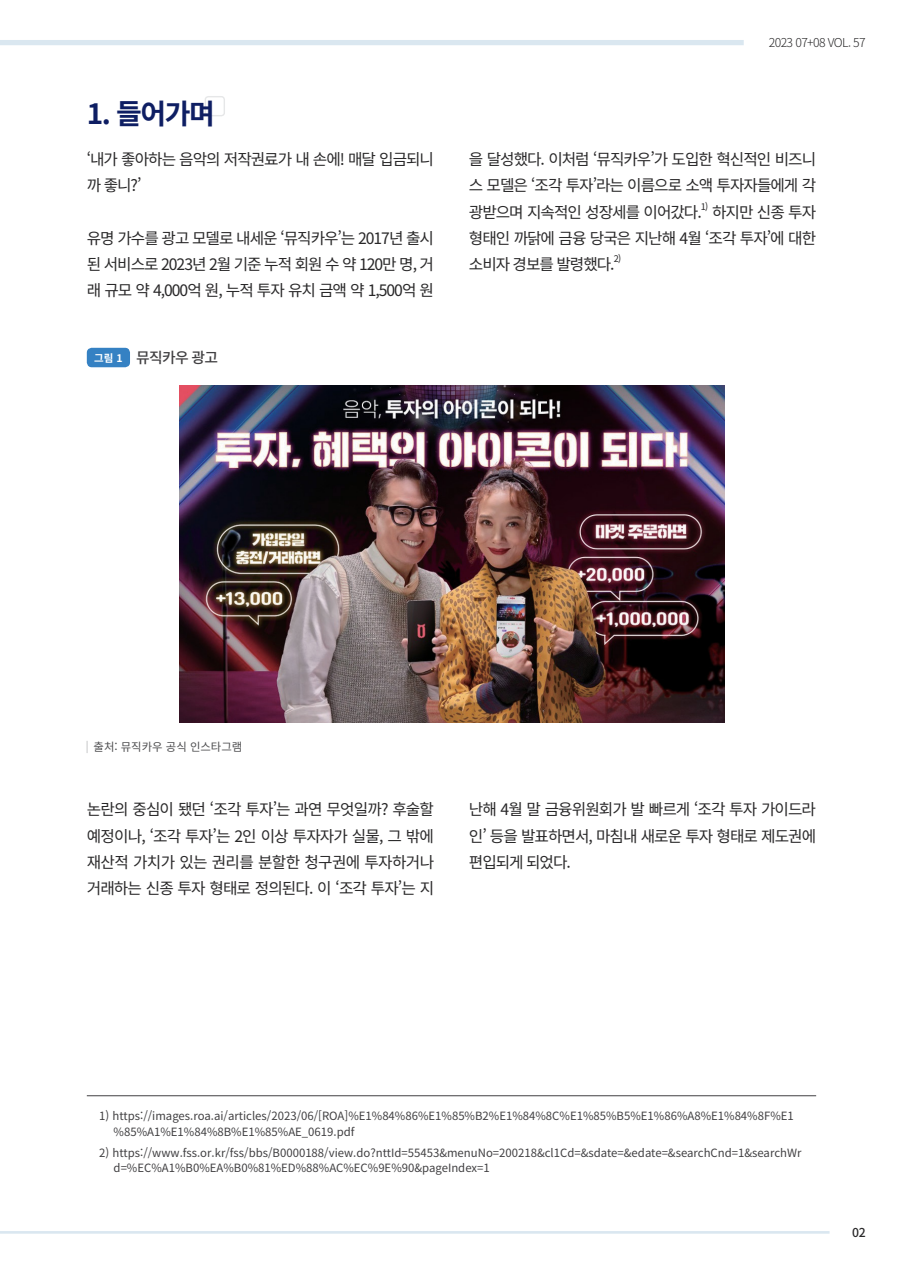
<style>
.page{position:relative;width:903px;height:1275px;background:#fff}
.page>*{position:absolute;margin:0;border:0;box-sizing:border-box;transform-origin:0 0}
.t1{font:700 28px "Noto Sans CJ Kkr";color:#0e1e63}
.t2{font:15.75px/26.2px "Noto Sans CJ Kkr";letter-spacing:-.065em;color:#292829;text-align:justify}
.t3{font:500 14.88px "Noto Sans KR";letter-spacing:-.05em;color:#414042}
.t4{font:300 12.25px "Noto Sans CJ Kkr";letter-spacing:-.05em;color:#292829}
.t5{font:500 12.25px "Noto Sans CJ Kkr";color:#292829}
.t6{font:11.38px/15.8px "Noto Sans CJ Kkr";color:#414042}
.t7{font:11.38px "Noto Sans CJ Kkr";color:#4d4d4f}
.t8{font:9.1px "Noto Sans CJ Kkr";color:#292829}
.s1{font-weight:700;font-size:10.5px;color:#fff}
</style>
<div class="page">
<hr style="left:0;top:1231px;width:829px;height:3px;background:#dae7f0">
<div style="left:0;top:40px;width:744px;height:5px;background:#dae7f0"></div>
<div style="left:205px;top:96px;width:20px;height:20px;border:1px solid #e6e7e8;border-radius:3px"></div>
<div style="left:87px;top:348px;width:43px;height:19px;background:#3581c3;border-radius:5px"></div>
<img style="left:180px;top:386px;width:544px;height:336px">
<svg style="left:87px;top:741px;width:1px;height:12px"></svg>
<hr style="left:87px;top:1095px;width:729px;height:1px;background:#414042">
<h1 class="t1" style="left:87px;top:98px;width:130px">1. 들어가며</h1>
<p class="t2" style="left:87px;top:146px;width:349px">‘내가 좋아하는 음악의 저작권료가 내 손에! 매달 입금되니 까 좋니?’</p>
<p class="t2" style="left:87px;top:225px;width:349px">유명 가수를 광고 모델로 내세운 ‘뮤직카우’는 2017년 출시 된 서비스로 2023년 2월 기준 누적 회원 수 약 120만 명, 거 래 규모 약 4,000억 원, 누적 투자 유치 금액 약 1,500억 원</p>
<p class="t3" style="left:94px;top:349px;width:125px"><span class="s1">그림 1</span> 뮤직카우 광고</p>
<p class="t4" style="left:769px;top:36px;width:98px">2023 07+08 VOL. 57</p>
<p class="t2" style="left:469px;top:146px;width:349px">을 달성했다. 이처럼 ‘뮤직카우’가 도입한 혁신적인 비즈니 스 모델은 ‘조각 투자’라는 이름으로 소액 투자자들에게 각 광받으며 지속적인 성장세를 이어갔다.</p>
<p class="t8" style="left:701px;top:201px;width:9px">1)</p>
<p class="t2" style="left:469px;top:199px;width:349px;text-indent:243px">하지만 신종 투자 형태인 까닭에 금융 당국은 지난해 4월 ‘조각 투자’에 대한 소비자 경보를 발령했다.</p>
<p class="t8" style="left:614px;top:254px;width:9px">2)</p>
<p class="t7" style="left:94px;top:741px;width:150px">출처: 뮤직카우 공식 인스타그램</p>
<p class="t2" style="left:87px;top:797px;width:349px">논란의 중심이 됐던 ‘조각 투자’는 과연 무엇일까? 후술할 예정이나, ‘조각 투자’는 2인 이상 투자자가 실물, 그 밖에 재산적 가치가 있는 권리를 분할한 청구권에 투자하거나 거래하는 신종 투자 형태로 정의된다. 이 ‘조각 투자’는 지</p>
<p class="t2" style="left:469px;top:797px;width:349px">난해 4월 말 금융위원회가 발 빠르게 ‘조각 투자 가이드라 인’ 등을 발표하면서, 마침내 새로운 투자 형태로 제도권에 편입되게 되었다.</p>
<p class="t6" style="left:114px;top:1108px;width:682px;text-indent:-14px">1) https://images.roa.ai/articles/2023/06/[ROA]%E1%84%86%E1%85%B2%E1%84%8C%E1%85%B5%E1%86%A8%E1%84%8F%E1 %85%A1%E1%84%8B%E1%85%AE_0619.pdf</p>
<p class="t6" style="left:114px;top:1145px;width:689px;text-indent:-14px">2) https://www.fss.or.kr/fss/bbs/B0000188/view.do?nttId=55453&amp;menuNo=200218&amp;cl1Cd=&amp;sdate=&amp;edate=&amp;searchCnd=1&amp;searchWr d=%EC%A1%B0%EA%B0%81%ED%88%AC%EC%9E%90&amp;pageIndex=1</p>
<p class="t5" style="left:852px;top:1226px;width:15px">02</p>
</div>
